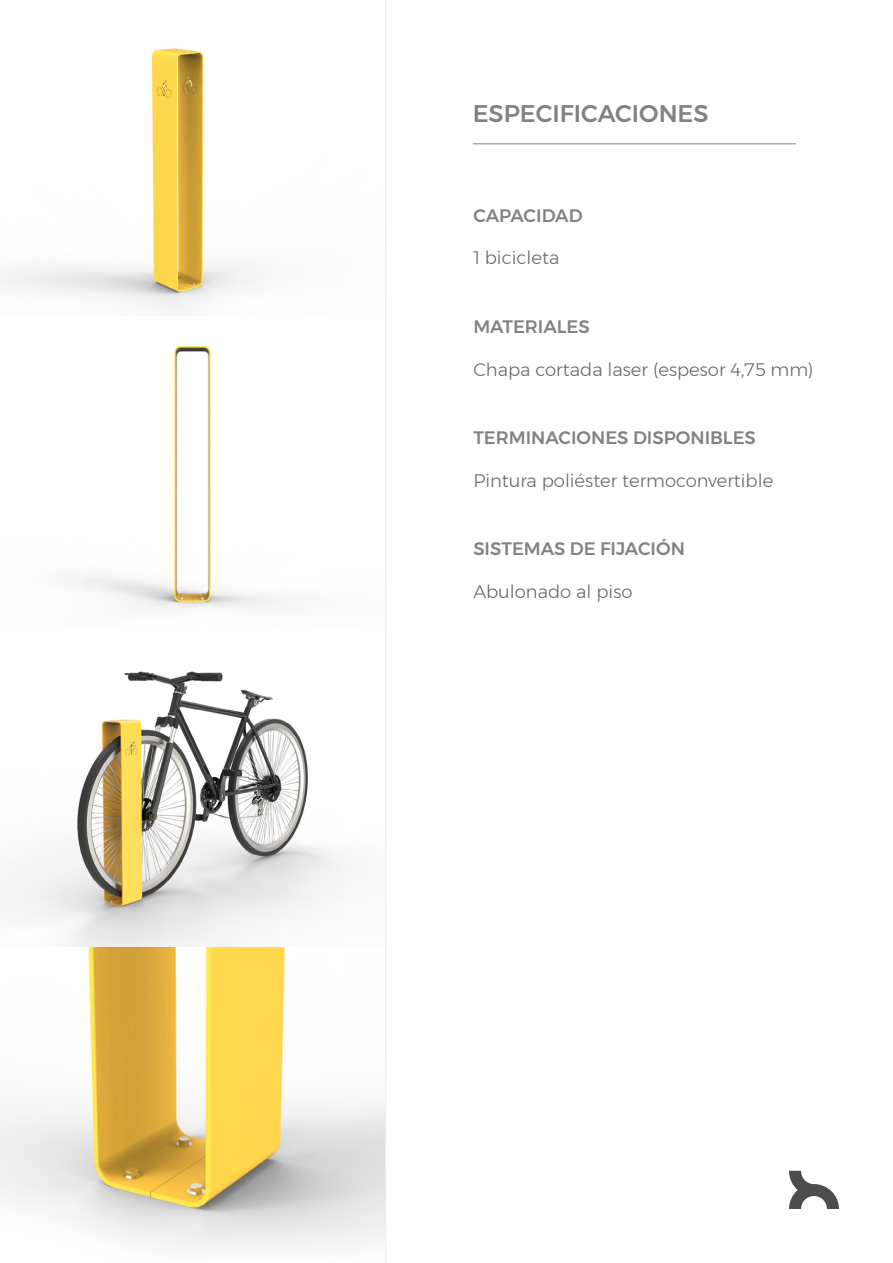
<style>
.page{position:relative;width:893px;height:1263px;background:#fff}
.page>*{position:absolute;margin:0;border:0;box-sizing:border-box;transform-origin:0 0}
.t1{font:500 24px "Montserrat";color:#808285}
.t2{font:300 18px "Montserrat";color:#686868}
.t3{font:500 18px "Montserrat";color:#808285}
</style>
<div class="page">
<svg style="left:789px;top:1171px;width:50px;height:38px"></svg>
<hr style="left:473px;top:143px;width:323px;height:1px;background:#808285">
<hr style="left:385px;top:0;width:1px;height:1263px;background:#eff0f0">
<hr style="left:892px;top:1124px;width:1px;height:139px;background:#4c4d4d">
<img style="left:0;top:48px;width:385px;height:1199px">
<img style="left:0;top:375px;width:1px;height:690px">
<h1 class="t1" style="left:473px;top:95px;width:237px">ESPECIFICACIONES</h1>
<p class="t3" style="left:473px;top:201px;width:111px">CAPACIDAD</p>
<p class="t2" style="left:473px;top:245px;width:88px">1 bicicleta</p>
<p class="t3" style="left:473px;top:312px;width:118px">MATERIALES</p>
<p class="t2" style="left:473px;top:356px;width:342px">Chapa cortada laser (espesor 4,75 mm)</p>
<p class="t3" style="left:473px;top:423px;width:284px">TERMINACIONES DISPONIBLES</p>
<p class="t2" style="left:473px;top:467px;width:301px">Pintura poliéster termoconvertible</p>
<p class="t3" style="left:473px;top:535px;width:213px">SISTEMAS DE FIJACIÓN</p>
<p class="t2" style="left:473px;top:578px;width:161px">Abulonado al piso</p>
</div>
